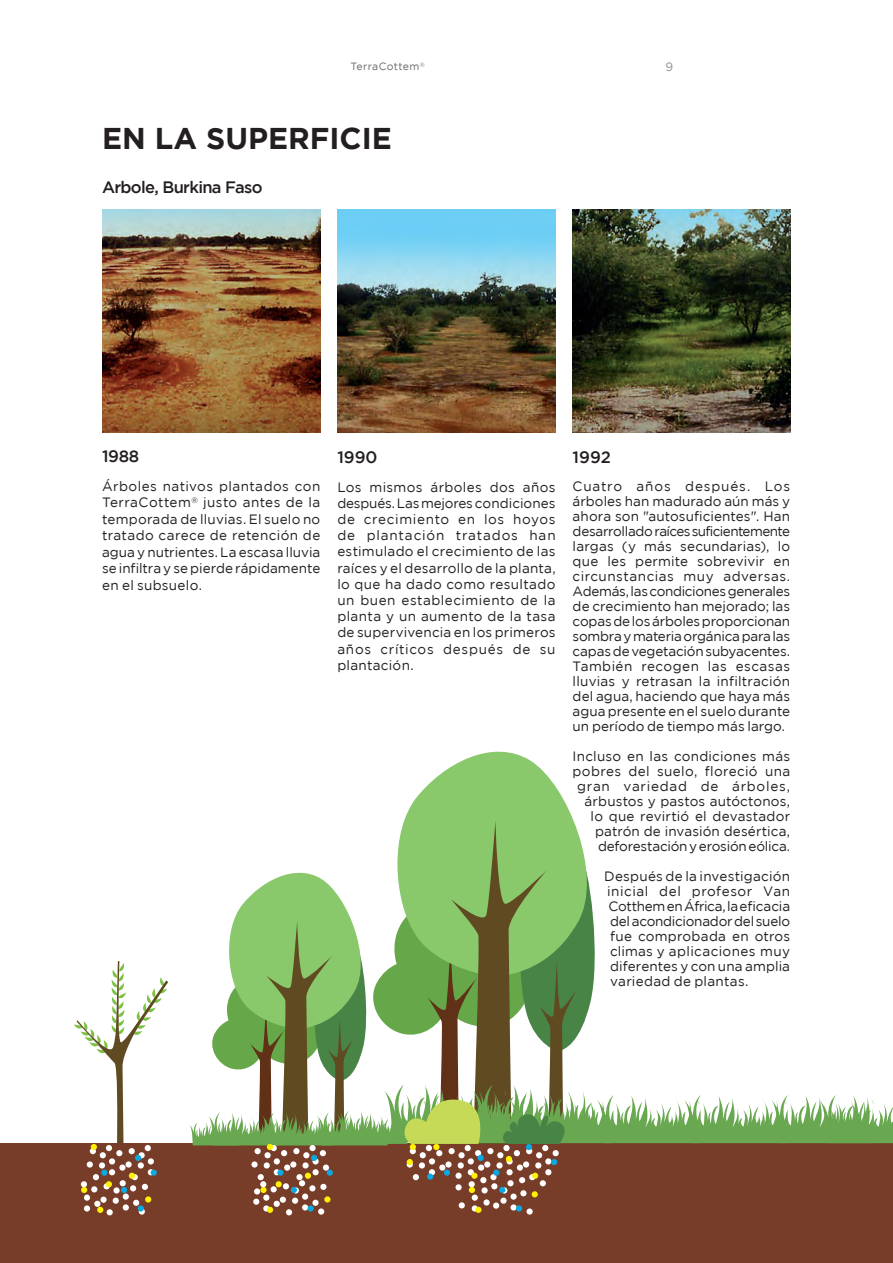
<style>
.page{position:relative;width:893px;height:1263px;background:#fff}
.page>*{position:absolute;margin:0;border:0;box-sizing:border-box;transform-origin:0 0}
.SUBTITULAR_003{font:700 30px "Gotham";color:#231f20}
.SUBTITULAR_000{font:500 16.5px "Gotham";letter-spacing:-.04em;color:#231f20}
.CUERPO_DE_TEXTO_000{font:13.5px/15px "Gotham";letter-spacing:.01em;color:#231f20;text-align:justify}
.t1{font:12px "Gotham";color:#919396}
.t2{font:10.5px "Gotham";letter-spacing:.03em;color:#6b6b6e}
.t3{font:6.15px "Gotham";color:#6b6b6e}
</style>
<div class="page">
<img style="left:102px;top:210px;width:218px;height:222px">
<img style="left:337px;top:210px;width:219px;height:222px">
<img style="left:573px;top:210px;width:218px;height:222px">
<div style="left:0;top:1144px;width:893px;height:119px;background:#773d29"></div>
<svg style="left:404px;top:751px;width:170px;height:70px;fill:#89c86b"></svg>
<svg style="left:73px;top:961px;width:95px;height:255px"></svg>
<svg style="left:190px;top:821px;width:703px;height:394px"></svg>
<p class="t3" style="left:420px;top:61px;width:7px">®</p>
<p class="t2" style="left:350px;top:61px;width:71px">TerraCottem</p>
<p class="t1" style="left:665px;top:60px;width:9px">9</p>
<p class="SUBTITULAR_003" style="left:102px;top:121px;width:291px">EN LA SUPERFICIE</p>
<p class="SUBTITULAR_000" style="left:102px;top:178px;width:162px">Arbole, Burkina Faso</p>
<p class="SUBTITULAR_000" style="left:102px;top:447px;width:39px">1988</p>
<p class="CUERPO_DE_TEXTO_000" style="left:102px;top:477px;width:220px;line-height:16.5px">Árboles nativos plantados con TerraCottem<sup>®</sup> justo antes de la temporada de lluvias. El suelo no tratado carece de retención de agua y nutrientes. La escasa lluvia se infiltra y se pierde rápidamente en el subsuelo.</p>
<p class="SUBTITULAR_000" style="left:337px;top:448px;width:42px">1990</p>
<p class="CUERPO_DE_TEXTO_000" style="left:337px;top:478px;width:220px;line-height:16.2px">Los mismos árboles dos años después. Las mejores condiciones de crecimiento en los hoyos de plantación tratados han estimulado el crecimiento de las raíces y el desarrollo de la planta, lo que ha dado como resultado un buen establecimiento de la planta y un aumento de la tasa de supervivencia en los primeros años críticos después de su plantación.</p>
<p class="SUBTITULAR_000" style="left:573px;top:448px;width:40px">1992</p>
<p class="CUERPO_DE_TEXTO_000" style="left:573px;top:479px;width:219px">Cuatro años después. Los árboles han madurado aún más y ahora son "autosuficientes". Han desarrollado raíces suficientemente largas (y más secundarias), lo que les permite sobrevivir en circunstancias muy adversas.<br>Además, las condiciones generales de crecimiento han mejorado; las copas de los árboles proporcionan sombra y materia orgánica para las capas de vegetación subyacentes.<br>También recogen las escasas lluvias y retrasan la infiltración del agua, haciendo que haya más agua presente en el suelo durante un período de tiempo más largo.</p>
<p class="CUERPO_DE_TEXTO_000" style="left:573px;top:748px;width:219px;text-align:right">Incluso en las condiciones más pobres del suelo, floreció una gran variedad de árboles, árbustos y pastos autóctonos, lo que revirtió el devastador patrón de invasión desértica, deforestación y erosión eólica.</p>
<p class="CUERPO_DE_TEXTO_000" style="left:604px;top:868px;width:188px">Después de la investigación inicial del profesor Van Cotthem en África, la eficacia del acondicionador del suelo fue comprobada en otros climas y aplicaciones muy diferentes y con una amplia variedad de plantas.</p>
</div>
